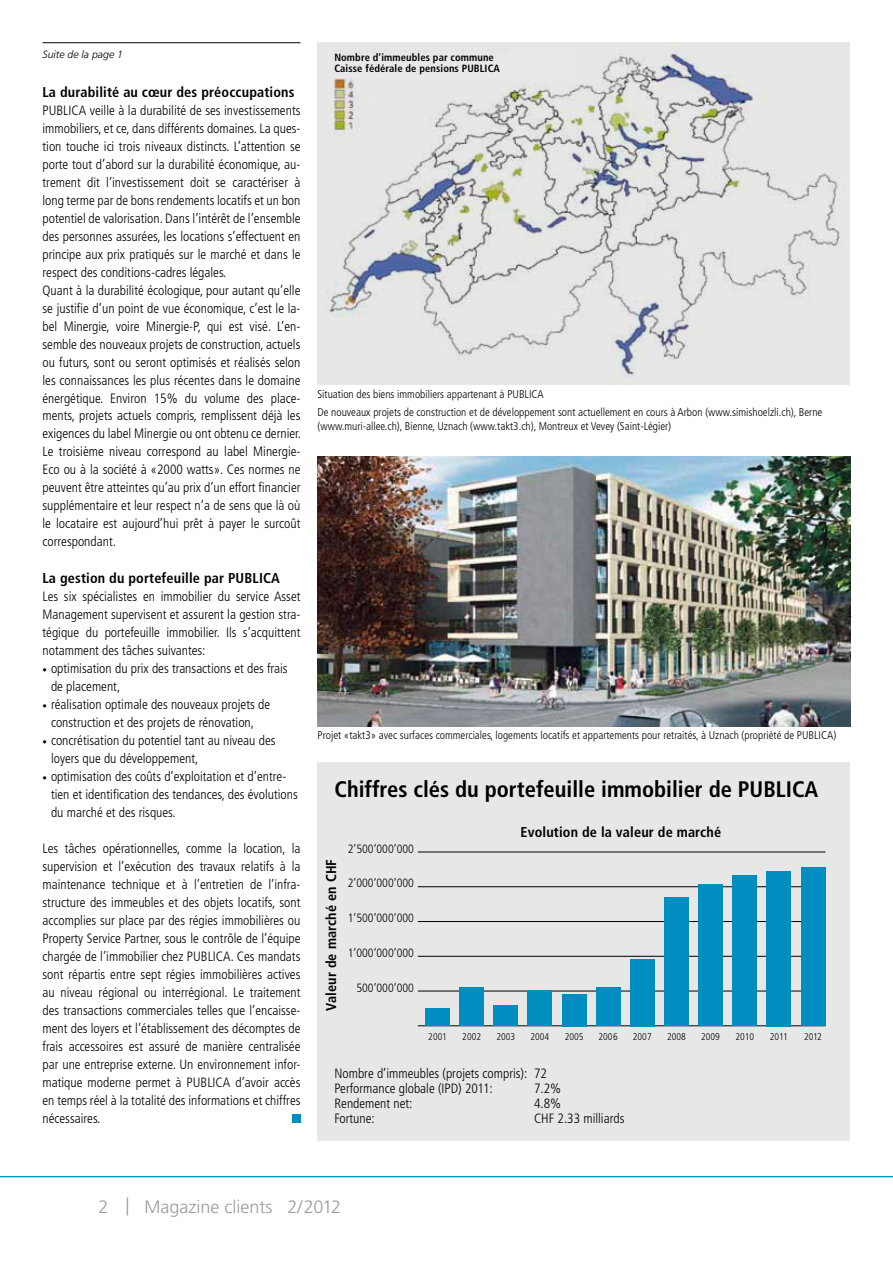
<style>
.page{position:relative;width:893px;height:1263px;background:#fff}
.page>*{position:absolute;margin:0;border:0;box-sizing:border-box;transform-origin:0 0}
.t1{font:700 condensed 22.5px "Frutiger";color:#000}
.t2{font:300 18px "Frutiger";color:#9c9c9c}
.t3{font:700 condensed 14.25px "Frutiger";letter-spacing:.01em;color:#000}
.t4{font:300 condensed 13.5px/18px "Frutiger";color:#000}
.t5{font:300 condensed 12px "Frutiger";color:#000}
.t6{font:300 condensed 11.25px/17.7px "Frutiger";color:#000}
.t7{font:700 condensed 10.5px/10.5px "Frutiger";letter-spacing:.01em;color:#000}
.t8{font:italic 300 10.5px "Frutiger";color:#000}
.t9{font:300 condensed 9.75px "Frutiger";color:#000}
.s1{font-size:9px}
</style>
<div class="page">
<div style="left:317px;top:763px;width:533px;height:378px;background:#e7e7e7"></div>
<hr style="left:418px;top:852px;width:407px;height:1px;background:#000">
<hr style="left:418px;top:886px;width:407px;height:1px;background:#000">
<hr style="left:418px;top:921px;width:407px;height:1px;background:#000">
<hr style="left:418px;top:956px;width:407px;height:1px;background:#000">
<hr style="left:418px;top:991px;width:407px;height:1px;background:#000">
<hr style="left:418px;top:1025px;width:407px;height:1px;background:#000">
<hr style="left:0;top:1176px;width:893px;height:1px;background:#008ec1">
<div style="left:292px;top:1114px;width:8px;height:9px;background:#008ec1"></div>
<hr style="left:43px;top:42px;width:257px;height:1px;background:#000">
<img style="left:317px;top:457px;width:533px;height:270px">
<img style="left:317px;top:43px;width:533px;height:342px">
<div style="left:493px;top:1005px;width:25px;height:21px;background:#008ec1"></div>
<div style="left:425px;top:1008px;width:25px;height:18px;background:#008ec1"></div>
<div style="left:459px;top:987px;width:25px;height:39px;background:#008ec1"></div>
<div style="left:527px;top:990px;width:25px;height:36px;background:#008ec1"></div>
<div style="left:562px;top:994px;width:24px;height:32px;background:#008ec1"></div>
<div style="left:630px;top:959px;width:25px;height:67px;background:#008ec1"></div>
<div style="left:596px;top:987px;width:25px;height:39px;background:#008ec1"></div>
<div style="left:698px;top:884px;width:25px;height:142px;background:#008ec1"></div>
<div style="left:664px;top:897px;width:25px;height:129px;background:#008ec1"></div>
<div style="left:766px;top:871px;width:25px;height:155px;background:#008ec1"></div>
<div style="left:732px;top:876px;width:25px;height:150px;background:#008ec1"></div>
<div style="left:801px;top:867px;width:24px;height:159px;background:#008ec1"></div>
<div style="left:334px;top:53px;width:240px;height:25px;background:#e8e8e8"></div>
<p class="t8" style="left:43px;top:48px;width:82px">Suite de la page 1</p>
<p class="t3" style="left:43px;top:83px;width:254px">La durabilité au cœur des préoccupations</p>
<p class="t4" style="left:43px;top:101px;width:260px">PUBLICA veille à la durabilité de ses investissements immobiliers, et ce, dans différents domaines. La ques&shy;tion touche ici trois niveaux distincts. L’attention se porte tout d’abord sur la durabilité économique, au&shy;trement dit l’investissement doit se caractériser à long terme par de bons rendements locatifs et un bon potentiel de valorisation. Dans l’intérêt de l’ensemble des personnes assurées, les locations s’effectuent en principe aux prix pratiqués sur le marché et dans le respect des conditions-cadres légales.<br>Quant à la durabilité écologique, pour autant qu’elle se justifie d’un point de vue économique, c’est le la&shy;bel Minergie, voire Minergie-P, qui est visé. L’en&shy;semble des nouveaux projets de construction, actuels ou futurs, sont ou seront optimisés et réalisés selon les connaissances les plus récentes dans le domaine énergétique. Environ 15% du volume des place&shy;ments, projets actuels compris, remplissent déjà les exigences du label Minergie ou ont obtenu ce dernier.<br>Le troisième niveau correspond au label Minergie-Eco ou à la société à «2000 watts». Ces normes ne peuvent être atteintes qu’au prix d’un effort financier supplémentaire et leur respect n’a de sens que là où le locataire est aujourd’hui prêt à payer le surcoût correspondant.</p>
<p class="t3" style="left:43px;top:569px;width:239px">La gestion du portefeuille par PUBLICA</p>
<p class="t4" style="left:43px;top:587px;width:259px;text-align:justify">Les six spécialistes en immobilier du service Asset Management supervisent et assurent la gestion stra&shy;tégique du portefeuille immobilier. Ils s’acquittent notamment des tâches suivantes:</p>
<p class="t4" style="left:51px;top:659px;width:238px;text-indent:-9px"><span class="s1">•</span> optimisation du prix des transactions et des frais de placement,</p>
<p class="t4" style="left:43px;top:695px;width:229px;text-align:center"><span class="s1">•</span> réalisation optimale des nouveaux projets de construction et des projets de rénovation,</p>
<p class="t4" style="left:51px;top:731px;width:226px;text-indent:-9px"><span class="s1">•</span> concrétisation du potentiel tant au niveau des loyers que du développement,</p>
<p class="t4" style="left:51px;top:767px;width:248px;text-indent:-9px"><span class="s1">•</span> optimisation des coûts d’exploitation et d’entre&shy;tien et identification des tendances, des évolutions du marché et des risques.</p>
<p class="t4" style="left:43px;top:839px;width:259px;text-align:justify">Les tâches opérationnelles, comme la location, la supervision et l’exécution des travaux relatifs à la maintenance technique et à l’entretien de l’infra&shy;structure des immeubles et des objets locatifs, sont accomplies sur place par des régies immobilières ou Property Service Partner, sous le contrôle de l’équipe chargée de l’immobilier chez PUBLICA. Ces mandats sont répartis entre sept régies immobilières actives au niveau régional ou interrégional. Le traitement des transactions commerciales telles que l’encaisse&shy;ment des loyers et l’établissement des décomptes de frais accessoires est assuré de manière centralisée par une entreprise externe. Un environnement infor&shy;matique moderne permet à PUBLICA d’avoir accès en temps réel à la totalité des informations et chiffres nécessaires.</p>
<p class="t7" style="left:334px;top:52px;width:167px">Nombre d’immeubles par commune<br>Caisse fédérale de pensions PUBLICA</p>
<p class="t6" style="left:317px;top:386px;width:506px">Situation des biens immobiliers appartenant à PUBLICA<br>De nouveaux projets de construction et de développement sont actuellement en cours à Arbon (www.simishoelzli.ch), Berne</p>
<p class="t6" style="left:317px;top:417px;width:355px">(www.muri-allee.ch), Bienne, Uznach (www.takt3.ch), Montreux et Vevey (Saint-Légier)</p>
<p class="t6" style="left:317px;top:727px;width:520px">Projet «takt3» avec surfaces commerciales, logements locatifs et appartements pour retraités, à Uznach (propriété de PUBLICA)</p>
<h1 class="t1" style="left:334px;top:776px;width:485px">Chiffres clés du portefeuille immobilier de PUBLICA</h1>
<p class="t3" style="left:323px;top:1011px;width:153px;rotate:-90deg">Valeur de marché en CHF</p>
<p class="t5" style="left:348px;top:841px;width:68px">2’500’000’000</p>
<p class="t5" style="left:348px;top:876px;width:68px">2’000’000’000</p>
<p class="t5" style="left:348px;top:911px;width:68px">1’500’000’000</p>
<p class="t5" style="left:348px;top:946px;width:68px">1’000’000’000</p>
<p class="t5" style="left:356px;top:981px;width:59px">500’000’000</p>
<p class="t3" style="left:520px;top:823px;width:202px">Evolution de la valeur de marché</p>
<p class="t9" style="left:428px;top:1031px;width:20px">2001</p>
<p class="t9" style="left:462px;top:1031px;width:20px">2002</p>
<p class="t9" style="left:496px;top:1031px;width:20px">2003</p>
<p class="t9" style="left:530px;top:1031px;width:20px">2004</p>
<p class="t9" style="left:565px;top:1031px;width:20px">2005</p>
<p class="t9" style="left:599px;top:1031px;width:21px">2006</p>
<p class="t9" style="left:633px;top:1031px;width:20px">2007</p>
<p class="t9" style="left:667px;top:1031px;width:20px">2008</p>
<p class="t9" style="left:701px;top:1031px;width:20px">2009</p>
<p class="t9" style="left:735px;top:1031px;width:20px">2010</p>
<p class="t9" style="left:770px;top:1031px;width:19px">2011</p>
<p class="t9" style="left:804px;top:1031px;width:19px">2012</p>
<p class="t4" style="left:334px;top:1066px;width:214px;line-height:15px">Nombre d’immeubles (projets compris): 72<br>Performance globale (IPD) 2011:</p>
<p class="t4" style="left:534px;top:1079px;width:29px">7.2%</p>
<p class="t4" style="left:334px;top:1094px;width:80px">Rendement net:</p>
<p class="t4" style="left:534px;top:1094px;width:29px">4.8%</p>
<p class="t4" style="left:334px;top:1109px;width:42px">Fortune:</p>
<p class="t4" style="left:534px;top:1109px;width:92px">CHF 2.33 milliards</p>
<h2 class="t2" style="left:98px;top:1196px;width:244px">2 | Magazine clients 2/2012</h2>
</div>
